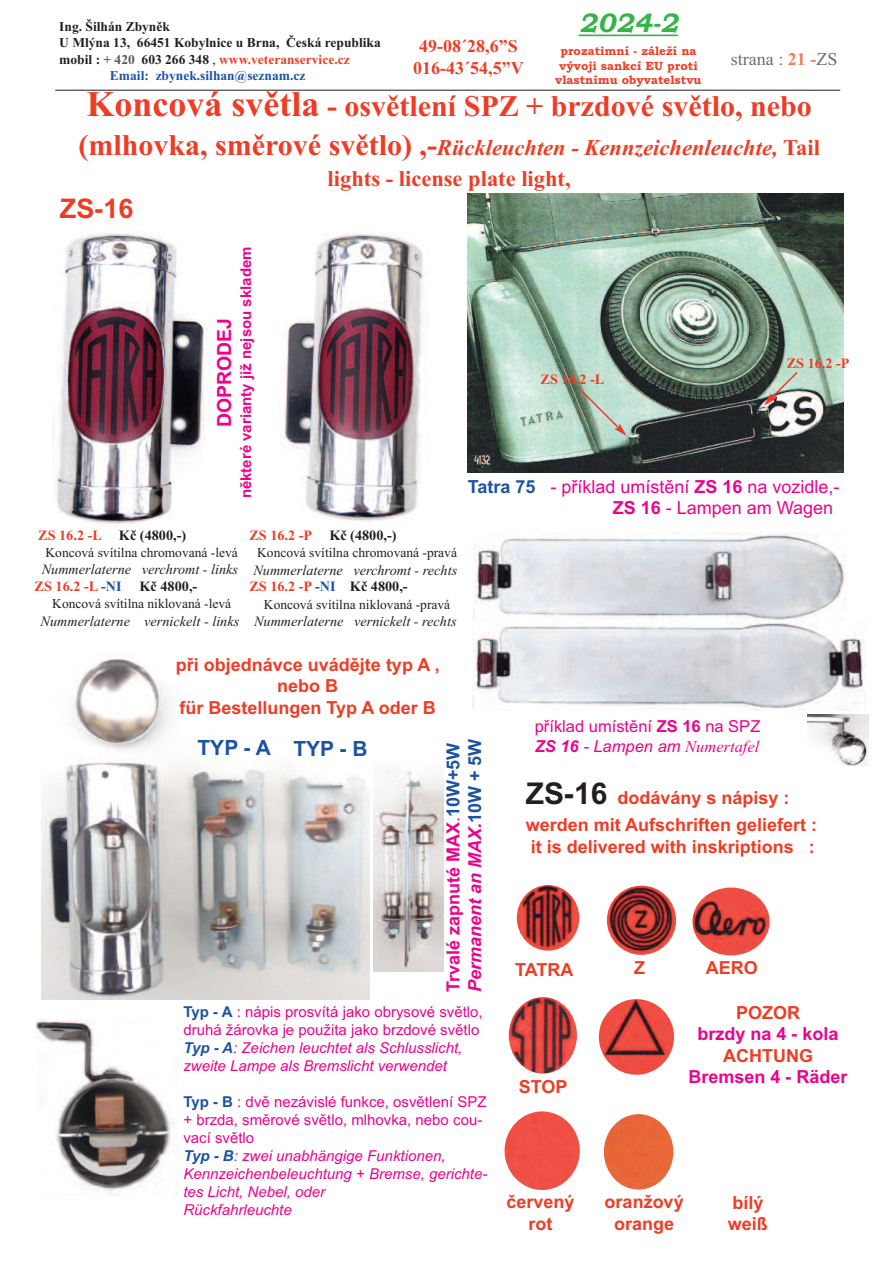
<style>
.page{position:relative;width:893px;height:1263px;background:#fff}
.page>*{position:absolute;margin:0;border:0;box-sizing:border-box;transform-origin:0 0}
.t1{font:700 30px "Times New Roman";color:#ef3c25}
.t2{font:italic 700 27px "Bookman Old Style";color:#36b44b}
.t3{font:700 27px "Arial";color:#ef3c25}
.t4{font:italic 700 22.5px/30.9px "Times New Roman";color:#ef3c25;text-align:center}
.t5{font:700 21px "Arial";color:#1c52a4}
.t6{font:700 19.5px "Arial";color:#ed028c}
.t7{font:700 18px/21.6px "Arial";color:#ef3c25;text-align:center}
.t8{font:700 18px/21.6px "Arial";color:#ed028c}
.t9{font:18px/21.6px "Arial";color:#ed028c}
.t10{font:700 18px/21.6px "Times New Roman";color:#ef3c25;text-align:center}
.t11{font:18px "Times New Roman";color:#6c6d70}
.t12{font:16.5px "Arial";color:#ed028c}
.t13{font:italic 16.5px "Times New Roman";color:#ed028c}
.t14{font:italic 15px/18px "Arial";color:#ed028c}
.t15{font:15px/18px "Arial";color:#ed028c}
.t16{font:700 15px "Arial";color:#ed028c}
.t17{font:italic 14.25px/16.8px "Times New Roman";color:#231f20}
.t18{font:700 14.25px "Times New Roman";color:#231f20}
.t19{font:700 14.25px "Times New Roman";color:#ef3c25}
.t20{font:13.5px "Times New Roman";color:#231f20}
.t21{font:700 13.5px "Times New Roman";color:#231f20}
.t22{font:700 13.5px "Times New Roman";color:#ef3c25}
.t23{font:700 13.5px "Times New Roman";color:#1c52a4}
.t24{font:700 12px/14.4px "Bookman Old Style";color:#ef3c25;text-align:center}
.s1{color:#231f20}
.s2{color:#57585a}
.s3{font-weight:400;color:#231f20}
.s4{font-weight:700;color:#f47c56}
.s5{font-size:36px}
.s6{font-style:normal;font-size:30px}
.s7{font-style:normal}
.s8{color:#ef3c25}
.s9{font-weight:700;font-style:normal;color:#ef3c25}
.s10{font-weight:700;font-style:normal;color:#1c52a4}
.s11{font-weight:700;font-style:normal}
.s12{font-weight:700;color:#1c52a4}
.s13{font-weight:700}
.s14{font-weight:400}
.s15{color:#1c52a4}
.s16{font-style:italic}
.s17{font-weight:700;font-style:italic;color:#1c52a4}
.s18{font-family:"Arial";font-weight:700}
.s19{font-family:"Arial"}
.s20{font-size:30px;color:#231f20}
</style>
<div class="page">
<img style="left:467px;top:193px;width:376px;height:280px">
<svg style="left:577px;top:386px;width:50px;height:50px;background:#abc0b0"></svg>
<svg style="left:764px;top:370px;width:35px;height:36px"></svg>
<hr style="left:55px;top:90px;width:785px;height:1px;background:#231f20">
<img style="left:56px;top:231px;width:152px;height:293px">
<img style="left:282px;top:233px;width:141px;height:288px">
<img style="left:808px;top:714px;width:61px;height:52px">
<img style="left:472px;top:622px;width:394px;height:89px">
<img style="left:474px;top:533px;width:372px;height:87px">
<img style="left:42px;top:654px;width:328px;height:346px">
<img style="left:37px;top:1019px;width:138px;height:177px">
<img style="left:374px;top:769px;width:70px;height:203px">
<img style="left:517px;top:885px;width:62px;height:66px;border-radius:50%">
<img style="left:607px;top:886px;width:69px;height:69px;border-radius:50%">
<img style="left:692px;top:887px;width:78px;height:68px;border-radius:50%">
<img style="left:509px;top:997px;width:68px;height:76px;border-radius:50%">
<img style="left:599px;top:999px;width:75px;height:76px;border-radius:50%">
<div style="left:505px;top:1111px;width:75px;height:79px;background:#ef5045;border-radius:50%"></div>
<div style="left:604px;top:1114px;width:69px;height:75px;background:#e86638;border-radius:50%"></div>
<hr style="left:579px;top:35px;width:99px;height:1px;background:#36b44b">
<h2 class="t2" style="left:579px;top:7px;width:101px">2024-2</h2>
<p class="t24" style="left:555px;top:44px;width:148px">prozatimní - záleží na vývoji sankcí EU proti vlastnímu obyvatelstvu</p>
<p class="t21" style="left:59px;top:18px;width:112px">Ing. Šilhán Zbyněk</p>
<p class="t21" style="left:59px;top:35px;width:323px">U Mlýna 13, 66451 Kobylnice u Brna, Česká republika</p>
<p class="t22" style="left:59px;top:51px;width:292px"><span class="s1">mobil :</span> <span class="s2">+ 420</span> <span class="s1">603 266 348</span> <span class="s3">,</span> www.veteranservice.cz</p>
<p class="t23" style="left:110px;top:67px;width:197px">Email: zbynek.silhan@seznam.cz</p>
<p class="t10" style="left:413px;top:35px;width:112px">49-08´28,6”S<br>016-43´54,5”V</p>
<p class="t11" style="left:731px;top:48px;width:108px">strana : <span class="s4">21 -</span>ZS</p>
<h1 class="t1" style="left:87px;top:88px;width:727px"><span class="s5">Koncová světla</span> - osvětlení SPZ + brzdové světlo, nebo</h1>
<p class="t4" style="left:78px;top:132px;width:743px"><span class="s6">(mlhovka, směrové světlo) ,-</span>Rückleuchten - Kennzeichenleuchte, <span class="s7">Tail lights - license plate light,</span></p>
<h2 class="t3" style="left:60px;top:193px;width:75px">ZS-16</h2>
<p class="t6" style="left:213px;top:427px;width:111px;rotate:-90deg">DOPRODEJ</p>
<p class="t16" style="left:237px;top:498px;width:253px;rotate:-90deg">některé varianty již nejsou skladem</p>
<p class="t18" style="left:38px;top:527px;width:150px"><span class="s8">ZS 16.2 -L</span> Kč (4800,-)</p>
<p class="t20" style="left:46px;top:544px;width:194px">Koncová svítilna chromovaná -levá</p>
<p class="t17" style="left:35px;top:561px;width:205px;text-indent:7px">Nummerlaterne verchromt - links<br><span class="s9">ZS 16.2 -L</span> <span class="s10">-NI</span></p>
<p class="t18" style="left:140px;top:578px;width:59px">Kč 4800,-</p>
<p class="t20" style="left:52px;top:596px;width:180px">Koncová svítilna niklovaná -levá</p>
<p class="t17" style="left:41px;top:612px;width:200px">Nummerlaterne vernickelt - links</p>
<p class="t18" style="left:249px;top:527px;width:149px"><span class="s8">ZS 16.2 -P</span> Kč (4800,-)</p>
<p class="t20" style="left:257px;top:545px;width:201px">Koncová svítilna chromovaná -pravá</p>
<p class="t17" style="left:249px;top:561px;width:209px">Nummerlaterne verchromt - rechts<br><span class="s9">ZS 16.2 -P</span> <span class="s10">-NI</span> <span class="s11">Kč 4800,-</span></p>
<p class="t20" style="left:264px;top:596px;width:188px">Koncová svítilna niklovaná -pravá</p>
<p class="t17" style="left:254px;top:612px;width:204px">Nummerlaterne vernickelt - rechts</p>
<p class="t19" style="left:540px;top:371px;width:65px">ZS 16.2 -L</p>
<p class="t19" style="left:787px;top:355px;width:64px">ZS 16.2 -P</p>
<p class="t9" style="left:613px;top:475px;width:228px;text-indent:-145px"><span class="s12">Tatra 75</span> - příklad umístění <span class="s13">ZS 16</span> na vozidle,-<br><span class="s13">ZS 16</span> - Lampen am Wagen</p>
<p class="t7" style="left:176px;top:654px;width:265px">při objednávce uvádějte typ A , nebo B<br>für Bestellungen Typ A oder B</p>
<p class="t5" style="left:197px;top:736px;width:172px">TYP-A TYP-B</p>
<p class="t8" style="left:442px;top:992px;width:255px;rotate:-90deg">Trvalé zapnuté MAX<span class="s14">.</span><span class="s15">10W+5W<br></span><span class="s16">Permanent an MAX.</span><span class="s15">10W + 5W</span></p>
<p class="t15" style="left:183px;top:1003px;width:301px"><span class="s12">Typ - A</span> : nápis prosvítá jako obrysové světlo, druhá žárovka je použita jako brzdové světlo <span class="s17">Typ - A</span><span class="s16">: Zeichen leuchtet als Schlusslicht, zweite Lampe als Bremslicht verwendet</span></p>
<p class="t14" style="left:183px;top:1093px;width:305px"><span class="s10">Typ - B</span> <span class="s7">: dvě nezávislé funkce, osvětlení SPZ + brzda, směrové světlo, mlhovka, nebo cou&shy;vací světlo<br></span><span class="s12">Typ - B</span>: zwei unabhängige Funktionen,<br>Kennzeichenbeleuchtung + Bremse, gerichte&shy;tes Licht, Nebel, oder<br>Rückfahrleuchte</p>
<p class="t12" style="left:535px;top:716px;width:227px">příklad umístění <span class="s13">ZS 16</span> na SPZ</p>
<p class="t13" style="left:535px;top:736px;width:226px"><span class="s18">ZS 16</span> <span class="s19">- Lampen am</span> Numertafel</p>
<p class="t7" style="left:526px;top:784px;width:293px;line-height:27.3px;text-align:left"><span class="s20">ZS-16</span> dodávány s nápisy : werden mit Aufschriften geliefert :</p>
<p class="t7" style="left:531px;top:836px;width:286px">it is delivered with inskriptions :</p>
<p class="t7" style="left:515px;top:959px;width:60px">TATRA</p>
<p class="t7" style="left:634px;top:957px;width:12px">Z</p>
<p class="t7" style="left:706px;top:957px;width:54px">AERO</p>
<p class="t7" style="left:519px;top:1076px;width:50px">STOP</p>
<p class="t7" style="left:736px;top:1001px;width:66px">POZOR</p>
<p class="t8" style="left:697px;top:1023px;width:143px">brzdy na 4 - kola</p>
<p class="t7" style="left:723px;top:1045px;width:91px">ACHTUNG</p>
<p class="t8" style="left:688px;top:1066px;width:161px">Bremsen 4 - Räder</p>
<p class="t7" style="left:506px;top:1191px;width:70px">červený rot</p>
<p class="t7" style="left:605px;top:1191px;width:81px">oranžový orange</p>
<p class="t7" style="left:728px;top:1192px;width:42px;text-align:left">bílý weiß</p>
</div>
